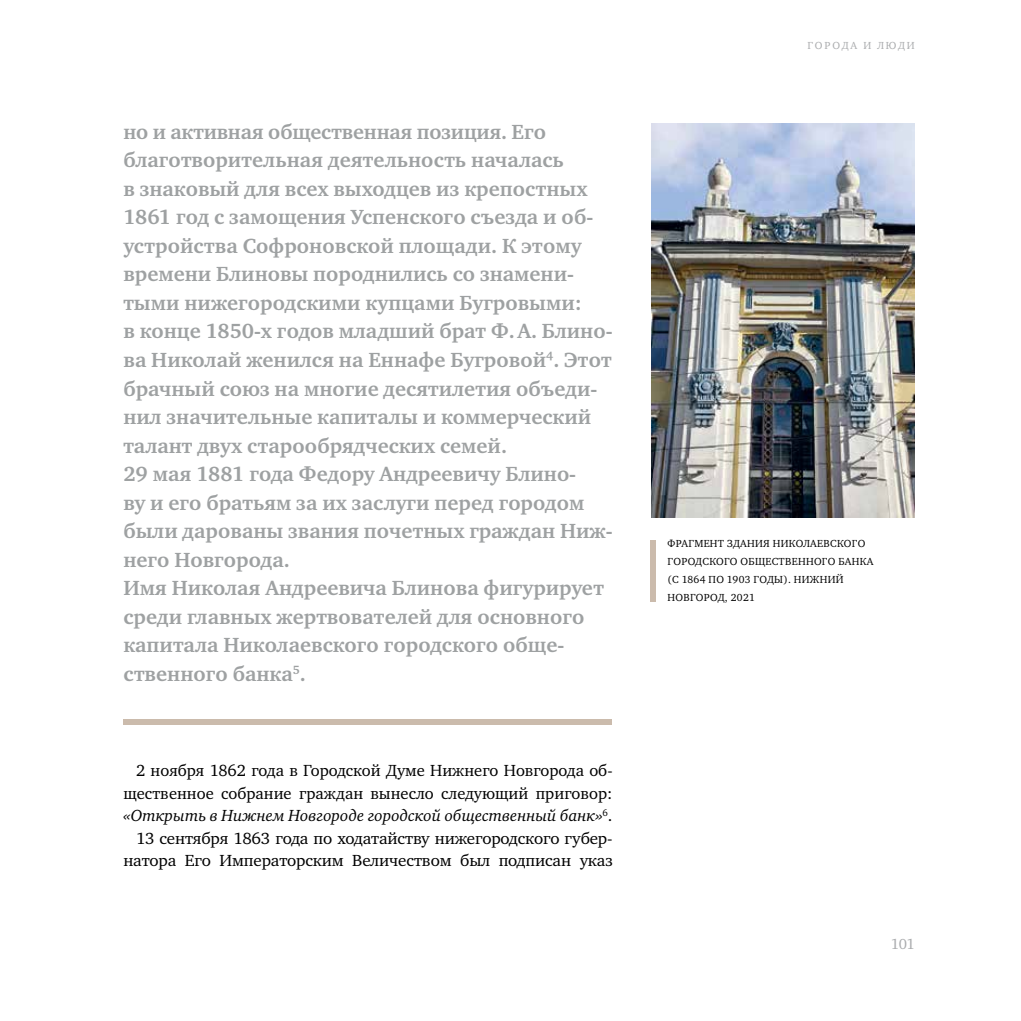
<style>
.page{position:relative;width:1021px;height:1021px;background:#fff}
.page>*{position:absolute;margin:0;border:0;box-sizing:border-box;transform-origin:0 0}
.t1{font:700 21px/28.5px "Charter ITC";color:#9ea1a2}
.t2{font:16.5px/22.5px "Charter ITC";letter-spacing:-.01em;color:#000;text-align:right}
.t3{font:15px "Charter ITC";color:#aaacae}
.t4{font:10.5px/18px "Charter ITC";letter-spacing:.03em;color:#000}
.t5{font:10.5px "Charter ITC";letter-spacing:.18em;color:#aaacae}
.s1{font-style:italic}
</style>
<div class="page">
<img style="left:651px;top:123px;width:263px;height:394px">
<div style="left:651px;top:540px;width:5px;height:61px;background:#cbbbac"></div>
<div style="left:123px;top:719px;width:488px;height:5px;background:#cbbbac"></div>
<p class="t1" style="left:123px;top:118px;width:490px">но и активная общественная позиция. Его благотворительная деятельность началась<br>в знаковый для всех выходцев из крепостных 1861 год с замощения Успенского съезда и об&shy;устройства Софроновской площади. К этому времени Блиновы породнились со знамени&shy;тыми нижегородскими купцами Бугровыми:<br>в конце 1850‑х годов младший брат Ф.А. Блино&shy;ва Николай женился на Еннафе Бугровой<sup>4</sup>. Этот брачный союз на многие десятилетия объеди&shy;нил значительные капиталы и коммерческий талант двух старообрядческих семей.<br>29 мая 1881 года Федору Андреевичу Блино-<br>ву и его братьям за их заслуги перед городом были дарованы звания почетных граждан Ниж&shy;него Новгорода.<br>Имя Николая Андреевича Блинова фигурирует среди главных жертвователей для основного капитала Николаевского городского обще&shy;ственного банка<sup>5</sup>.</p>
<p class="t2" style="left:123px;top:759px;width:490px">2 ноября 1862 года в Городской Думе Нижнего Новгорода об‑ щественное собрание граждан вынесло следующий приговор: <span class="s1">«Открыть в Нижнем Новгороде городской общественный банк»</span><sup>6</sup>.<br>13 сентября 1863 года по ходатайству нижегородского губер‑ натора Его Императорским Величеством был подписан указ</p>
<p class="t5" style="left:807px;top:38px;width:109px">ГОРОДА И ЛЮДИ</p>
<p class="t4" style="left:667px;top:534px;width:207px">ФРАГМЕНТ ЗДАНИЯ НИКОЛАЕВСКОГО<br>ГОРОДСКОГО ОБЩЕСТВЕННОГО БАНКА (С 1864 ПО 1903 ГОДЫ). НИЖНИЙ<br>НОВГОРОД, 2021</p>
<p class="t3" style="left:890px;top:934px;width:25px">101</p>
</div>
